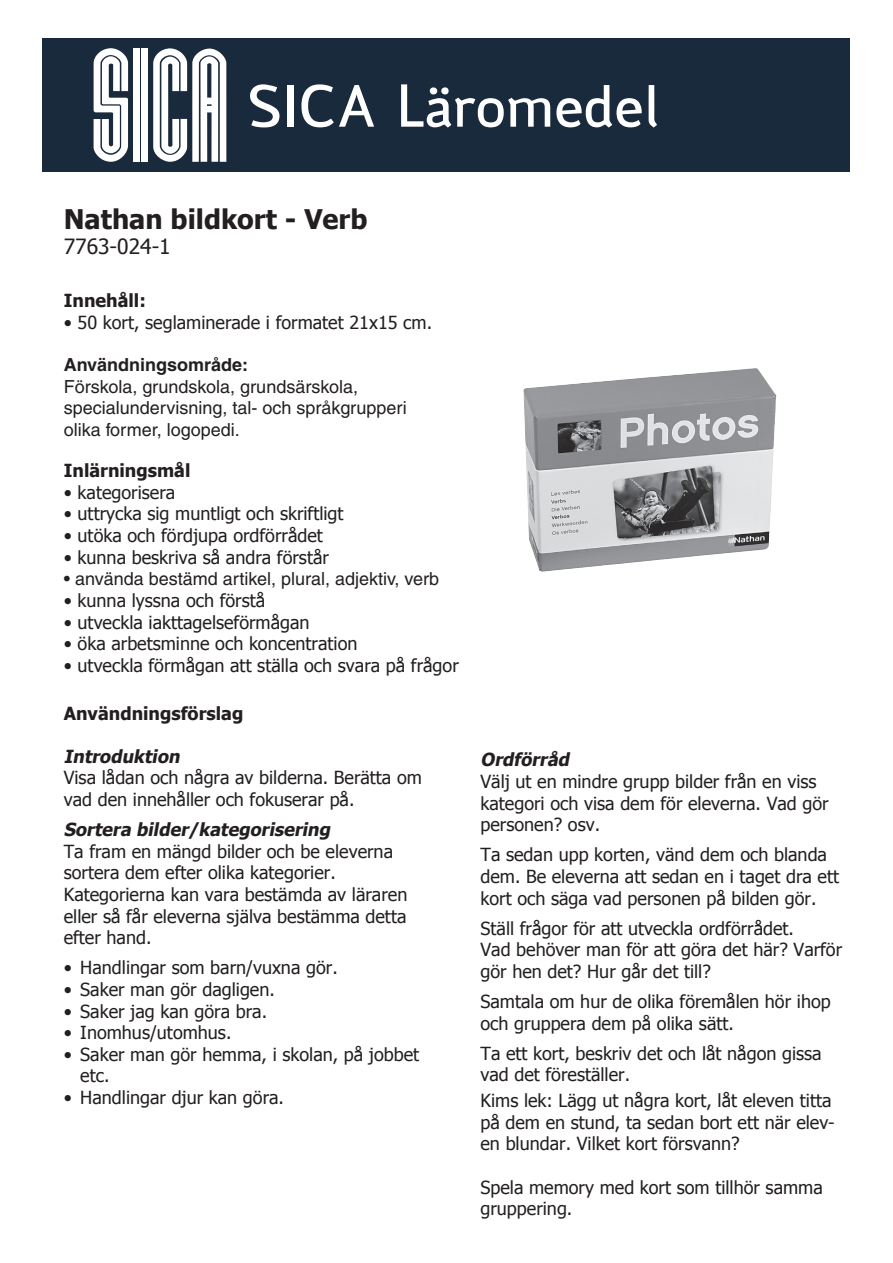
<style>
.page{position:relative;width:893px;height:1263px;background:#fff}
.page>*{position:absolute;margin:0;border:0;box-sizing:border-box;transform-origin:0 0}
.t1{font:700 55.5px "Eutelia";color:#fff}
.t2{font:700 27px "Tahoma";color:#231f20}
.t3{font:21px "Tahoma";color:#231f20}
.t4{font:18px/21.6px "Tahoma";color:#231f20}
.t5{font:18px/21.6px "Helvetica";color:#231f20}
.t6{font:italic 700 18px "Tahoma";color:#231f20}
.t7{font:700 18px "Tahoma";color:#231f20}
.t8{font:700 18px "Helvetica";color:#231f20}
</style>
<div class="page">
<div style="left:43px;top:38px;width:807px;height:134px;background:#1a2a3d"></div>
<svg style="left:94px;top:48px;width:34px;height:114px"></svg>
<div style="left:133px;top:48px;width:7px;height:114px;background:#fff"></div>
<div style="left:141px;top:48px;width:7px;height:114px;background:#fff"></div>
<svg style="left:153px;top:48px;width:73px;height:114px"></svg>
<img style="left:523px;top:368px;width:251px;height:203px">
<h1 class="t1" style="left:248px;top:70px;width:414px">SICA Läromedel</h1>
<h2 class="t2" style="left:64px;top:200px;width:305px">Nathan bildkort - Verb</h2>
<p class="t3" style="left:64px;top:232px;width:108px">7763-024-1</p>
<p class="t7" style="left:64px;top:288px;width:84px">Innehåll:</p>
<p class="t4" style="left:64px;top:312px;width:370px">• 50 kort, seglaminerade i formatet 21x15 cm.</p>
<p class="t8" style="left:64px;top:354px;width:186px">Användningsområde:</p>
<p class="t5" style="left:64px;top:376px;width:345px">Förskola, grundskola, grundsärskola, specialundervisning, tal- och språkgrupperi olika former, logopedi.</p>
<p class="t7" style="left:64px;top:458px;width:128px">Inlärningsmål</p>
<p class="t4" style="left:64px;top:482px;width:113px">• kategorisera</p>
<p class="t4" style="left:64px;top:504px;width:281px">• uttrycka sig muntligt och skriftligt</p>
<p class="t4" style="left:64px;top:526px;width:261px">• utöka och fördjupa ordförrådet</p>
<p class="t4" style="left:64px;top:547px;width:267px">• kunna beskriva så andra förstår</p>
<p class="t5" style="left:64px;top:568px;width:377px">• använda bestämd artikel, plural, adjektiv, verb</p>
<p class="t4" style="left:64px;top:590px;width:203px">• kunna lyssna och förstå</p>
<p class="t4" style="left:64px;top:612px;width:247px">• utveckla iakttagelseförmågan</p>
<p class="t4" style="left:64px;top:634px;width:295px">• öka arbetsminne och koncentration</p>
<p class="t4" style="left:64px;top:655px;width:396px">• utveckla förmågan att ställa och svara på frågor</p>
<p class="t7" style="left:64px;top:700px;width:181px">Användningsförslag</p>
<p class="t6" style="left:64px;top:744px;width:122px">Introduktion</p>
<p class="t4" style="left:64px;top:768px;width:360px">Visa lådan och några av bilderna. Berätta om vad den innehåller och fokuserar på.</p>
<p class="t6" style="left:64px;top:817px;width:273px">Sortera bilder/kategorisering</p>
<p class="t4" style="left:64px;top:841px;width:345px">Ta fram en mängd bilder och be eleverna sortera dem efter olika kategorier.<br>Kategorierna kan vara bestämda av läraren eller så får eleverna själva bestämma detta efter hand.</p>
<p class="t4" style="left:64px;top:958px;width:275px">• Handlingar som barn/vuxna gör.</p>
<p class="t4" style="left:64px;top:979px;width:213px">• Saker man gör dagligen.</p>
<p class="t4" style="left:64px;top:1001px;width:205px">• Saker jag kan göra bra.</p>
<p class="t4" style="left:64px;top:1023px;width:169px">• Inomhus/utomhus.</p>
<p class="t4" style="left:80px;top:1044px;width:340px;text-indent:-17px">• Saker man gör hemma, i skolan, på jobbet etc.</p>
<p class="t4" style="left:64px;top:1087px;width:222px">• Handlingar djur kan göra.</p>
<p class="t6" style="left:480px;top:747px;width:95px">Ordförråd</p>
<p class="t4" style="left:480px;top:772px;width:350px">Välj ut en mindre grupp bilder från en viss kategori och visa dem för eleverna. Vad gör personen? osv.</p>
<p class="t4" style="left:480px;top:845px;width:360px">Ta sedan upp korten, vänd dem och blanda dem. Be eleverna att sedan en i taget dra ett kort och säga vad personen på bilden gör.</p>
<p class="t4" style="left:480px;top:918px;width:363px">Ställ frågor för att utveckla ordförrådet.<br>Vad behöver man för att göra det här? Varför gör hen det? Hur går det till?</p>
<p class="t4" style="left:480px;top:992px;width:352px">Samtala om hur de olika föremålen hör ihop och gruppera dem på olika sätt.</p>
<p class="t4" style="left:480px;top:1043px;width:343px">Ta ett kort, beskriv det och låt någon gissa vad det föreställer.</p>
<p class="t4" style="left:480px;top:1091px;width:356px">Kims lek: Lägg ut några kort, låt eleven titta på dem en stund, ta sedan bort ett när elev&shy;en blundar. Vilket kort försvann?</p>
<p class="t4" style="left:480px;top:1177px;width:344px">Spela memory med kort som tillhör samma gruppering.</p>
</div>
